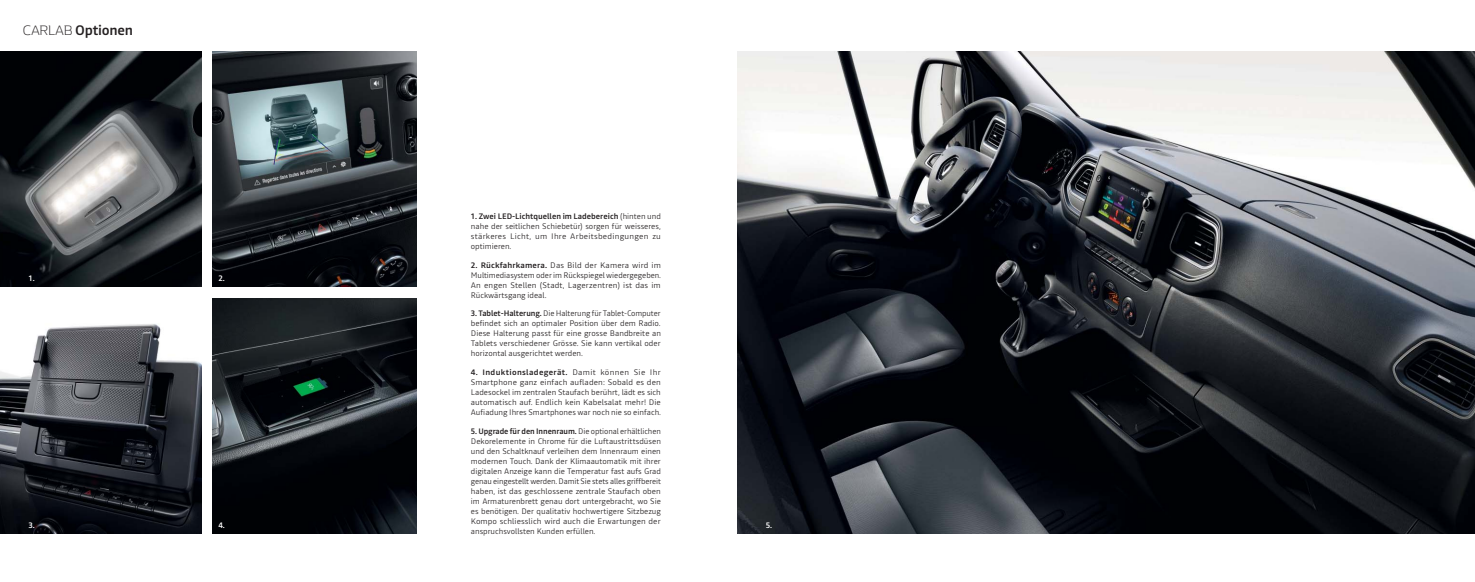
<style>
.page{position:relative;width:1475px;height:582px;background:#fff}
.page>*{position:absolute;margin:0;border:0;box-sizing:border-box;transform-origin:0 0}
.t1{font:500 14px "Read";letter-spacing:-.02em;color:#231f20}
.t2{font:300 8px/10px "Read";color:#231f20;text-align:justify}
.t3{font:500 8px "Read";color:#fff}
.s1{font-family:"Renault Life";font-weight:300}
.s2{font-weight:500}
</style>
<div class="page">
<img style="left:0;top:51px;width:201px;height:235px">
<img style="left:0;top:324px;width:201px;height:209px">
<img style="left:737px;top:51px;width:737px;height:482px">
<img style="left:213px;top:51px;width:204px;height:235px">
<img style="left:213px;top:298px;width:204px;height:235px">
<h1 class="t1" style="left:23px;top:23px;width:112px"><span class="s1">CARLAB</span> Optionen</h1>
<p class="t2" style="left:471px;top:212px;width:191px"><span class="s2">1. Zwei LED-Lichtquellen im Ladebereich</span> (hinten und nahe der seitlichen Schiebetür) sorgen für weisseres, stärkeres Licht, um Ihre Arbeitsbedingungen zu optimieren.</p>
<p class="t2" style="left:471px;top:260px;width:191px"><span class="s2">2. Rückfahrkamera.</span> Das Bild der Kamera wird im Multimediasystem oder im Rückspiegel wiedergegeben.<br>An engen Stellen (Stadt, Lagerzentren) ist das im Rückwärtsgang ideal.</p>
<p class="t2" style="left:471px;top:309px;width:192px"><span class="s2">3. Tablet-Halterung.</span> Die Halterung für Tablet-Computer befindet sich an optimaler Position über dem Radio.<br>Diese Halterung passt für eine grosse Bandbreite an Tablets verschiedener Grösse. Sie kann vertikal oder horizontal ausgerichtet werden.</p>
<p class="t2" style="left:471px;top:367px;width:191px"><span class="s2">4. Induktionsladegerät.</span> Damit können Sie Ihr Smartphone ganz einfach aufladen: Sobald es den Ladesockel im zentralen Staufach berührt, lädt es sich automatisch auf. Endlich kein Kabelsalat mehr! Die Aufiadung Ihres Smartphones war noch nie so einfach.</p>
<p class="t2" style="left:471px;top:426px;width:192px"><span class="s2">5. Upgrade für den Innenraum.</span> Die optional erhältlichen Dekorelemente in Chrome für die Luftaustrittsdüsen und den Schaltknauf verleihen dem Innenraum einen modernen Touch. Dank der Klimaautomatik mit ihrer digitalen Anzeige kann die Temperatur fast aufs Grad genau eingestellt werden. Damit Sie stets alles griffbereit haben, ist das geschlossene zentrale Staufach oben im Armaturenbrett genau dort untergebracht, wo Sie es benötigen. Der qualitativ hochwertigere Sitzbezug Kompo schliesslich wird auch die Erwartungen der anspruchsvollsten Kunden erfüllen.</p>
<p class="t3" style="left:218px;top:274px;width:8px">2.</p>
<p class="t3" style="left:28px;top:274px;width:8px">1.</p>
<p class="t3" style="left:28px;top:521px;width:8px">3.</p>
<p class="t3" style="left:765px;top:521px;width:8px">5.</p>
<p class="t3" style="left:218px;top:521px;width:8px">4.</p>
</div>
